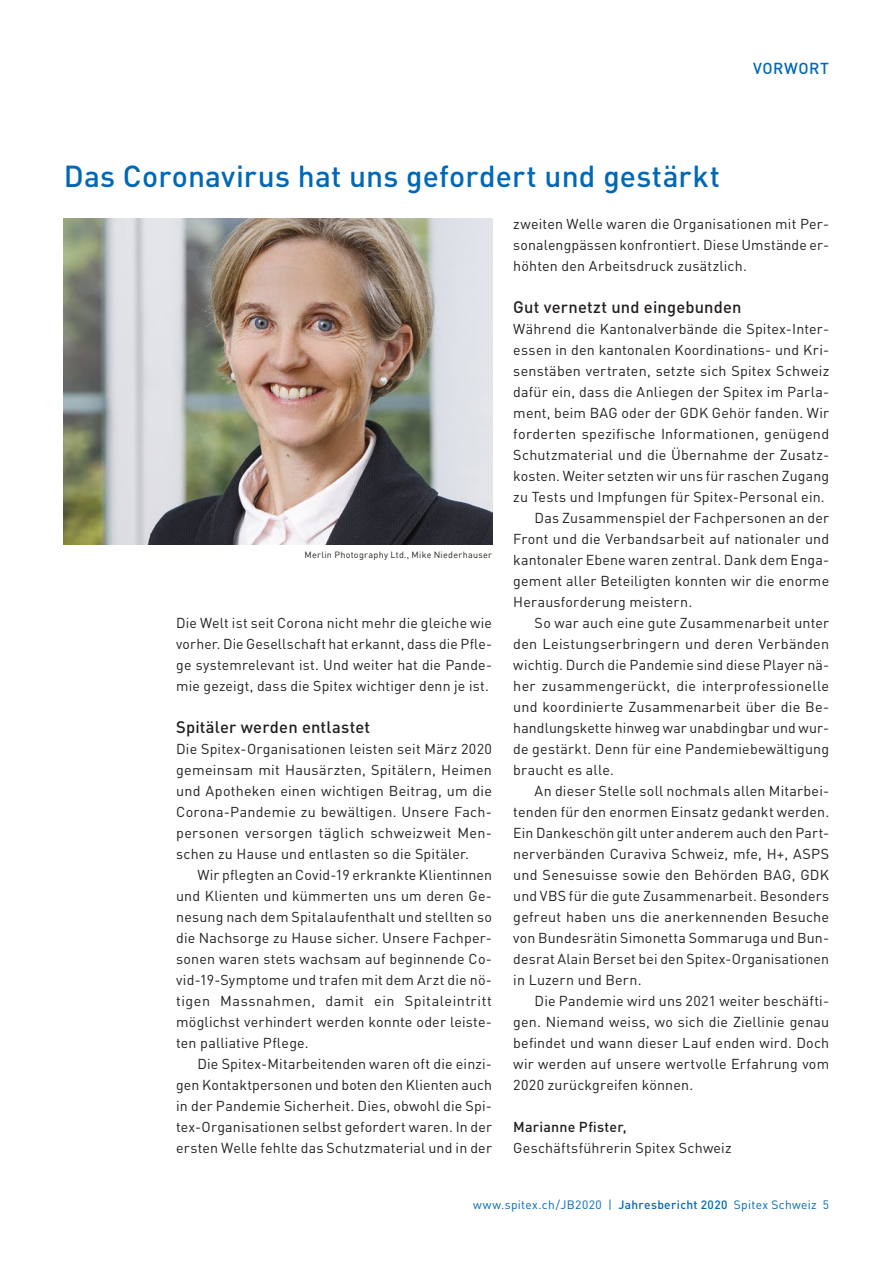
<style>
.page{position:relative;width:893px;height:1263px;background:#fff}
.page>*{position:absolute;margin:0;border:0;box-sizing:border-box;transform-origin:0 0}
.t1{font:500 30px "DIN Pro";letter-spacing:.005em;color:#0168b5}
.t2{font:500 16.5px "DIN Pro";letter-spacing:.01em;color:#231f20}
.t3{font:500 15.75px "DIN Pro";letter-spacing:.04em;color:#0168b5}
.t4{font:14.25px/21px "DIN Pro";letter-spacing:.01em;color:#231f20;text-align:justify}
.t5{font:500 14.25px "DIN Pro";letter-spacing:.01em;color:#231f20}
.t6{font:12px "DIN Pro";letter-spacing:.03em;color:#0168b5}
.t7{font:9px "DIN Pro";letter-spacing:.03em;color:#231f20}
.s1{font-weight:500}
</style>
<div class="page">
<img style="left:64px;top:219px;width:428px;height:325px">
<p class="t3" style="left:753px;top:57px;width:78px">VORWORT</p>
<h1 class="t1" style="left:64px;top:156px;width:658px">Das Coronavirus hat uns gefordert und gestärkt</h1>
<p class="t4" style="left:513px;top:213px;width:317px">zweiten Welle waren die Organisationen mit Per&shy;sonalengpässen konfrontiert. Diese Umstände er&shy;höhten den Arbeitsdruck zusätzlich.</p>
<p class="t2" style="left:513px;top:296px;width:230px">Gut vernetzt und eingebunden</p>
<p class="t4" style="left:513px;top:318px;width:317px">Während die Kantonalverbände die Spitex-Inter-</p>
<p class="t4" style="left:513px;top:339px;width:317px">essen in den kantonalen Koordinations- und Kri-</p>
<p class="t4" style="left:513px;top:360px;width:317px">senstäben vertraten, setzte sich Spitex Schweiz</p>
<p class="t4" style="left:513px;top:381px;width:317px">dafür ein, dass die Anliegen der Spitex im Parla-</p>
<p class="t4" style="left:513px;top:402px;width:317px">ment, beim BAG oder der GDK Gehör fanden. Wir</p>
<p class="t4" style="left:513px;top:423px;width:317px">forderten spezifische Informationen, genügend</p>
<p class="t4" style="left:513px;top:444px;width:317px">Schutzmaterial und die Übernahme der Zusatz-</p>
<p class="t4" style="left:513px;top:465px;width:317px">kosten. Weiter setzten wir uns für raschen Zugang</p>
<p class="t4" style="left:513px;top:486px;width:313px">zu Tests und Impfungen für Spitex-Personal ein.</p>
<p class="t4" style="left:535px;top:507px;width:296px">Das Zusammenspiel der Fachpersonen an der</p>
<p class="t4" style="left:513px;top:528px;width:317px">Front und die Verbandsarbeit auf nationaler und</p>
<p class="t4" style="left:513px;top:549px;width:317px">kantonaler Ebene waren zentral. Dank dem Enga-</p>
<p class="t4" style="left:513px;top:570px;width:317px">gement aller Beteiligten konnten wir die enorme</p>
<p class="t4" style="left:513px;top:591px;width:180px">Herausforderung meistern.</p>
<p class="t4" style="left:535px;top:612px;width:296px">So war auch eine gute Zusammenarbeit unter</p>
<p class="t4" style="left:513px;top:633px;width:317px">den Leistungserbringern und deren Verbänden</p>
<p class="t4" style="left:513px;top:654px;width:317px">wichtig. Durch die Pandemie sind diese Player nä-</p>
<p class="t4" style="left:513px;top:675px;width:317px">her zusammengerückt, die interprofessionelle</p>
<p class="t4" style="left:513px;top:696px;width:317px">und koordinierte Zusammenarbeit über die Be-</p>
<p class="t4" style="left:513px;top:717px;width:317px">handlungskette hinweg war unabdingbar und wur-</p>
<p class="t4" style="left:513px;top:738px;width:317px">de gestärkt. Denn für eine Pandemiebewältigung</p>
<p class="t4" style="left:513px;top:759px;width:102px">braucht es alle.</p>
<p class="t4" style="left:535px;top:780px;width:296px">An dieser Stelle soll nochmals allen Mitarbei-</p>
<p class="t4" style="left:513px;top:801px;width:317px">tenden für den enormen Einsatz gedankt werden.</p>
<p class="t4" style="left:513px;top:822px;width:317px">Ein Dankeschön gilt unter anderem auch den Part-</p>
<p class="t4" style="left:513px;top:843px;width:317px">nerverbänden Curaviva Schweiz, mfe, H+, ASPS</p>
<p class="t4" style="left:513px;top:864px;width:317px">und Senesuisse sowie den Behörden BAG, GDK</p>
<p class="t4" style="left:513px;top:885px;width:317px">und VBS für die gute Zusammenarbeit. Besonders</p>
<p class="t4" style="left:513px;top:906px;width:317px">gefreut haben uns die anerkennenden Besuche</p>
<p class="t4" style="left:513px;top:927px;width:317px">von Bundesrätin Simonetta Sommaruga und Bun-</p>
<p class="t4" style="left:513px;top:948px;width:317px">desrat Alain Berset bei den Spitex-Organisationen</p>
<p class="t4" style="left:513px;top:969px;width:130px">in Luzern und Bern.</p>
<p class="t4" style="left:535px;top:990px;width:296px">Die Pandemie wird uns 2021 weiter beschäfti-</p>
<p class="t4" style="left:513px;top:1011px;width:317px">gen. Niemand weiss, wo sich die Ziellinie genau</p>
<p class="t4" style="left:513px;top:1032px;width:317px">befindet und wann dieser Lauf enden wird. Doch</p>
<p class="t4" style="left:513px;top:1053px;width:317px">wir werden auf unsere wertvolle Erfahrung vom</p>
<p class="t4" style="left:513px;top:1074px;width:181px">2020 zurückgreifen können.</p>
<p class="t5" style="left:513px;top:1117px;width:115px">Marianne Pfister,</p>
<p class="t4" style="left:513px;top:1137px;width:220px">Geschäftsführerin Spitex Schweiz</p>
<p class="t7" style="left:305px;top:549px;width:189px">Merlin Photography Ltd., Mike Niederhauser</p>
<p class="t4" style="left:176px;top:612px;width:317px">Die Welt ist seit Corona nicht mehr die gleiche wie vorher. Die Gesellschaft hat erkannt, dass die Pfle&shy;ge systemrelevant ist. Und weiter hat die Pande&shy;mie gezeigt, dass die Spitex wichtiger denn je ist.</p>
<p class="t2" style="left:176px;top:716px;width:195px">Spitäler werden entlastet</p>
<p class="t4" style="left:176px;top:738px;width:317px">Die Spitex-Organisationen leisten seit März 2020 gemeinsam mit Hausärzten, Spitälern, Heimen und Apotheken einen wichtigen Beitrag, um die Corona-Pandemie zu bewältigen. Unsere Fach&shy;personen versorgen täglich schweizweit Men&shy;schen zu Hause und entlasten so die Spitäler.</p>
<p class="t4" style="left:176px;top:864px;width:317px;text-indent:21px">Wir pflegten an Covid-19 erkrankte Klientinnen und Klienten und kümmerten uns um deren Ge&shy;nesung nach dem Spitalaufenthalt und stellten so die Nachsorge zu Hause sicher. Unsere Fachper&shy;sonen waren stets wachsam auf beginnende Co&shy;vid-19-Symptome und trafen mit dem Arzt die nö&shy;tigen Massnahmen, damit ein Spitaleintritt möglichst verhindert werden konnte oder leiste&shy;ten palliative Pflege.</p>
<p class="t4" style="left:176px;top:1053px;width:317px;text-indent:21px">Die Spitex-Mitarbeitenden waren oft die einzi&shy;gen Kontaktpersonen und boten den Klienten auch in der Pandemie Sicherheit. Dies, obwohl die Spi&shy;tex-Organisationen selbst gefordert waren. In der ersten Welle fehlte das Schutzmaterial und in der</p>
<p class="t6" style="left:473px;top:1197px;width:358px">www.spitex.ch/JB2020 | <span class="s1">Jahresbericht 2020</span> Spitex Schweiz 5</p>
</div>
